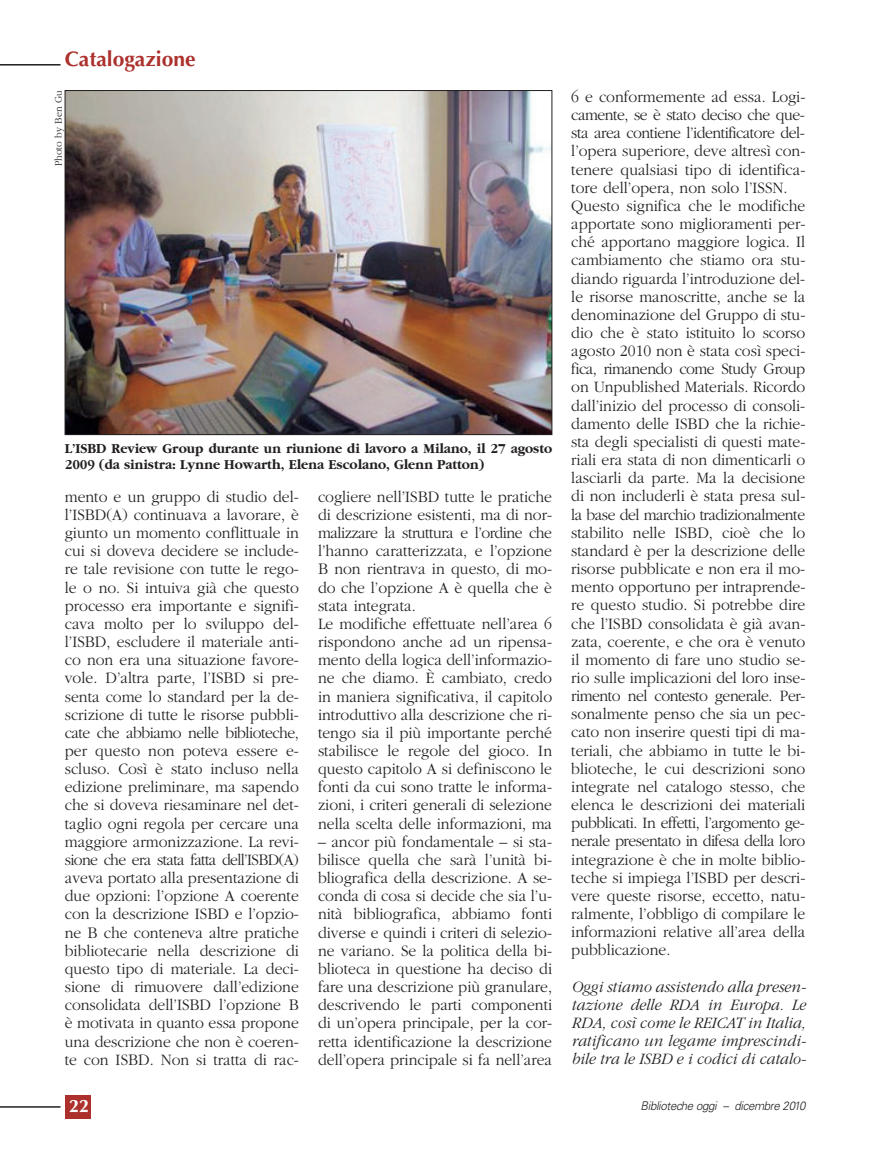
<style>
.page{position:relative;width:895px;height:1149px;background:#fff}
.page>*{position:absolute;margin:0;border:0;box-sizing:border-box;transform-origin:0 0}
.t1{font:700 21px "Optima";color:#ac312d}
.t2{font:700 18px "Optima";color:#fff}
.t3{font:300 16.5px/18.1px "Garamond";color:#231f20;text-align:justify;scale:.95 1}
.t4{font:italic 300 16.5px/18.1px "Garamond";color:#231f20;text-align:justify;scale:.95 1}
.t5{font:700 14.25px/15.8px "Garamond";color:#231f20;scale:.95 1}
.t6{font:italic 300 12px "Univers";letter-spacing:-.03em;color:#231f20;scale:.95 1}
.t7{font:300 10.5px "Garamond";color:#231f20;scale:.95 1}
</style>
<div class="page">
<img style="left:0;top:64px;width:553px;height:1055px">
<p class="t1" style="left:65px;top:50px;width:132px">Catalogazione</p>
<p class="t7" style="left:54px;top:166px;width:82px;rotate:-90deg">Photo by Ben Gu</p>
<p class="t5" style="left:65px;top:442px;width:514px">L’ISBD Review Group durante un riunione di lavoro a Milano, il 27 agosto<br>2009 (da sinistra: Lynne Howarth, Elena Escolano, Glenn Patton)</p>
<p class="t3" style="left:65px;top:489px;width:248px">mento e un gruppo di studio del&shy;l’ISBD(A) continuava a lavorare, è giunto un momento conflittuale in cui si doveva decidere se include&shy;re tale revisione con tutte le rego&shy;le o no. Si intuiva già che questo processo era importante e signifi&shy;cava molto per lo sviluppo del&shy;l’ISBD, escludere il materiale anti&shy;co non era una situazione favore&shy;vole. D’altra parte, l’ISBD si pre&shy;senta come lo standard per la de&shy;scrizione di tutte le risorse pubbli&shy;cate che abbiamo nelle biblioteche, per questo non poteva essere e&shy;scluso. Così è stato incluso nella edizione preliminare, ma sapendo che si doveva riesaminare nel det&shy;taglio ogni regola per cercare una maggiore armonizzazione. La revi&shy;sione che era stata fatta dell’ISBD(A) aveva portato alla presentazione di due opzioni: l’opzione A coerente con la descrizione ISBD e l’opzio&shy;ne B che conteneva altre pratiche bibliotecarie nella descrizione di questo tipo di materiale. La deci&shy;sione di rimuovere dall’edizione consolidata dell’ISBD l’opzione B è motivata in quanto essa propone una descrizione che non è coeren&shy;te con ISBD. Non si tratta di rac-</p>
<p class="t3" style="left:318px;top:489px;width:248px;text-align:left">cogliere nell’ISBD tutte le pratiche di descrizione esistenti, ma di nor&shy;malizzare la struttura e l’ordine che l’hanno caratterizzata, e l’opzione B non rientrava in questo, di mo&shy;do che l’opzione A è quella che è stata integrata.<br>Le modifiche effettuate nell’area 6 rispondono anche ad un ripensa&shy;mento della logica dell’informazio&shy;ne che diamo. È cambiato, credo in maniera significativa, il capitolo introduttivo alla descrizione che ri&shy;tengo sia il più importante perché stabilisce le regole del gioco. In questo capitolo A si definiscono le fonti da cui sono tratte le informa&shy;zioni, i criteri generali di selezione nella scelta delle informazioni, ma</p>
<p class="t3" style="left:318px;top:833px;width:248px">– ancor più fondamentale – si sta&shy;bilisce quella che sarà l’unità bi&shy;bliografica della descrizione. A se&shy;conda di cosa si decide che sia l’u&shy;nità bibliografica, abbiamo fonti diverse e quindi i criteri di selezio&shy;ne variano. Se la politica della bi&shy;blioteca in questione ha deciso di fare una descrizione più granulare, descrivendo le parti componenti di un’opera principale, per la cor&shy;retta identificazione la descrizione dell’opera principale si fa nell’area</p>
<p class="t2" style="left:69px;top:1098px;width:22px">22</p>
<p class="t3" style="left:571px;top:89px;width:248px;text-align:left">6 e conformemente ad essa. Logi&shy;camente, se è stato deciso che que&shy;sta area contiene l’identificatore del&shy;l’opera superiore, deve altresì con&shy;tenere qualsiasi tipo di identifica&shy;tore dell’opera, non solo l’ISSN.<br>Questo significa che le modifiche apportate sono miglioramenti per&shy;ché apportano maggiore logica. Il cambiamento che stiamo ora stu&shy;diando riguarda l’introduzione del&shy;le risorse manoscritte, anche se la denominazione del Gruppo di stu&shy;dio che è stato istituito lo scorso agosto 2010 non è stata così speci&shy;fica, rimanendo come Study Group on Unpublished Materials. Ricordo dall’inizio del processo di consoli&shy;damento delle ISBD che la richie&shy;sta degli specialisti di questi mate&shy;riali era stata di non dimenticarli o lasciarli da parte. Ma la decisione di non includerli è stata presa sul&shy;la base del marchio tradizionalmente stabilito nelle ISBD, cioè che lo standard è per la descrizione delle risorse pubblicate e non era il mo&shy;mento opportuno per intraprende&shy;re questo studio. Si potrebbe dire che l’ISBD consolidata è già avan&shy;zata, coerente, e che ora è venuto il momento di fare uno studio se&shy;rio sulle implicazioni del loro inse&shy;rimento nel contesto generale. Per&shy;sonalmente penso che sia un pec&shy;cato non inserire questi tipi di ma&shy;teriali, che abbiamo in tutte le bi&shy;blioteche, le cui descrizioni sono integrate nel catalogo stesso, che elenca le descrizioni dei materiali pubblicati. In effetti, l’argomento ge&shy;nerale presentato in difesa della loro integrazione è che in molte biblio&shy;teche si impiega l’ISBD per descri&shy;vere queste risorse, eccetto, natu&shy;ralmente, l’obbligo di compilare le informazioni relative all’area della pubblicazione.</p>
<p class="t4" style="left:571px;top:978px;width:249px">Oggi stiamo assistendo alla presen&shy;tazione delle RDA in Europa. Le RDA, così come le REICAT in Italia, ratificano un legame imprescindi&shy;bile tra le ISBD e i codici di catalo-</p>
<p class="t6" style="left:640px;top:1101px;width:175px">Biblioteche oggi – dicembre 2010</p>
</div>
